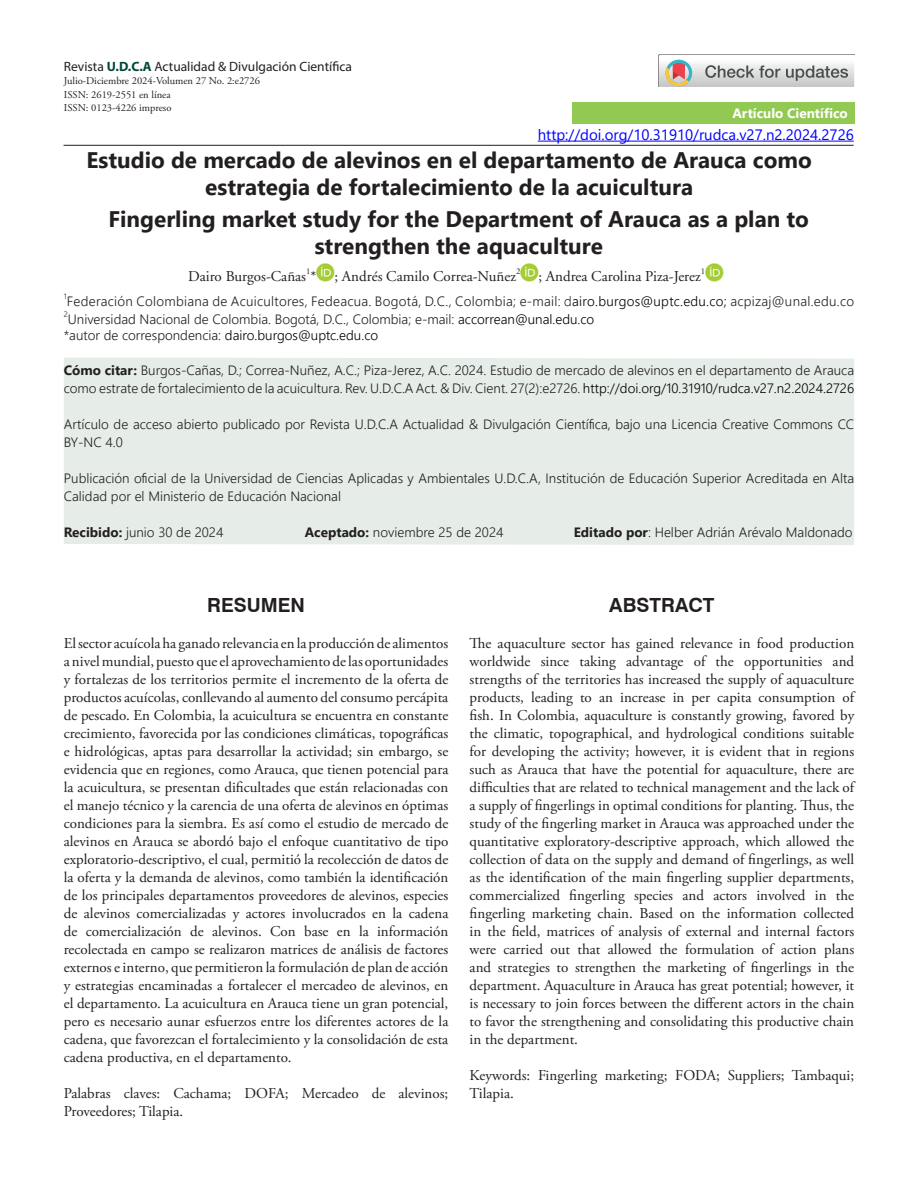
<style>
.page{position:relative;width:918px;height:1188px;background:#fff}
.page>*{position:absolute;margin:0;border:0;box-sizing:border-box;transform-origin:0 0}
.Título{font:700 22.5px/27px "Segoe UI";color:#231f20;text-align:center}
.Títulos_RC_-_WIN{font:700 19.5px "Swiss 721 BT";color:#231f20}
.Texto_RC{font:15px/18px "Adobe Garamond Pro";color:#231f20;text-align:justify}
.t1{font:15px "Adobe Garamond";color:#231f20}
.t2{font:15px "Segoe UI";color:#00f}
.How_to_Cite_-_final{font:300 13.5px/18px "Segoe UI";color:#231f20}
.How_to_Cite_-_final-2{font:300 13.5px "Segoe UI";letter-spacing:.02em;color:#231f20}
.t3{font:13.5px "Myriad Pro";color:#231f20}
.TITULO{font:700 13.5px "Segoe UI";color:#fff}
.t4{font:10.5px "Adobe Garamond Pro";color:#231f20}
.t5{font:8.7px "Adobe Garamond";color:#231f20}
.How_to_Cite_-_final-3{font:300 7.8px "Segoe UI";color:#231f20}
.s1{font-weight:700;color:#004839}
.s2{color:#000}
.s3{font-weight:700}
</style>
<div class="page">
<div style="left:64px;top:358px;width:790px;height:187px;background:#e6ede9"></div>
<hr style="left:538px;top:141px;width:316px;height:1px;background:#00f">
<div style="left:572px;top:102px;width:282px;height:22px;background:#92c953"></div>
<hr style="left:64px;top:145px;width:790px;height:1px;background:#231f20">
<svg style="left:658px;top:54px;width:196px;height:33px"></svg>
<img style="left:316px;top:263px;width:18px;height:18px">
<img style="left:520px;top:263px;width:18px;height:18px">
<img style="left:705px;top:263px;width:18px;height:18px">
<p class="t3" style="left:64px;top:58px;width:290px">Revista <span class="s1">U.D.C.A</span> Actualidad &amp; Divulgación Científica</p>
<p class="t4" style="left:64px;top:74px;width:198px">Julio-Diciembre 2024-Volumen 27 No. 2:e2726</p>
<p class="t4" style="left:64px;top:88px;width:108px">ISSN: 2619-2551 en línea</p>
<p class="t4" style="left:64px;top:101px;width:109px">ISSN: 0123-4226 impreso</p>
<p class="TITULO" style="left:732px;top:101px;width:117px">Artículo Científico</p>
<p class="Título" style="left:87px;top:145px;width:727px">Estudio de mercado de alevinos en el departamento de Arauca como estrategia de fortalecimiento de la acuicultura</p>
<p class="Título" style="left:109px;top:204px;width:702px">Fingerling market study for the Department of Arauca as a plan to strengthen the aquaculture</p>
<p class="How_to_Cite_-_final-3" style="left:64px;top:289px;width:4px">1</p>
<p class="How_to_Cite_-_final-2" style="left:67px;top:288px;width:789px">Federación Colombiana de Acuicultores, Fedeacua. Bogotá, D.C., Colombia; e-mail: <span class="s2">d</span><span class="s2">airo.burgos@uptc.edu.co;</span> acpizaj@unal.edu.co</p>
<p class="How_to_Cite_-_final-3" style="left:64px;top:307px;width:6px">2</p>
<p class="How_to_Cite_-_final" style="left:68px;top:309px;width:528px">Universidad Nacional de Colombia. Bogotá, D.C., Colombia; e-mail: <span class="s2">accorrean@unal.edu.co</span></p>
<p class="How_to_Cite_-_final" style="left:64px;top:325px;width:316px">*autor de correspondencia: <span class="s2">dairo.burgos@uptc.edu.co</span></p>
<p class="How_to_Cite_-_final" style="left:64px;top:360px;width:792px"><span class="s3">Cómo citar:</span> Burgos-Cañas, D.; Correa-Nuñez, A.C.; Piza-Jerez, A.C. 2024. Estudio de mercado de alevinos en el departamento de Arauca como estrate de fortalecimiento de la acuicultura. Rev. U.D.C.A Act. &amp; Div. Cient. 27(2):e2726. <span class="s2">http://doi.org/10.31910/rudca.v27.n2.2024.2726</span></p>
<p class="How_to_Cite_-_final" style="left:64px;top:414px;width:792px">Artículo de acceso abierto publicado por Revista U.D.C.A Actualidad &amp; Divulgación Científica, bajo una Licencia Creative Commons CC<br>BY-NC 4.0</p>
<p class="How_to_Cite_-_final" style="left:64px;top:468px;width:792px">Publicación oficial de la Universidad de Ciencias Aplicadas y Ambientales U.D.C.A, Institución de Educación Superior Acreditada en Alta<br>Calidad por el Ministerio de Educación Nacional</p>
<p class="How_to_Cite_-_final" style="left:64px;top:522px;width:161px"><span class="s3">Recibido:</span> junio 30 de 2024</p>
<p class="How_to_Cite_-_final" style="left:305px;top:522px;width:200px"><span class="s3">Aceptado:</span> noviembre 25 de 2024</p>
<p class="How_to_Cite_-_final" style="left:574px;top:522px;width:280px"><span class="s3">Editado por</span>: Helber Adrián Arévalo Maldonado</p>
<p class="t2" style="left:538px;top:120px;width:318px">http://doi.org/10.31910/rudca.v27.n2.2024.2726</p>
<p class="t5" style="left:306px;top:266px;width:6px">1</p>
<p class="t5" style="left:516px;top:266px;width:6px">2</p>
<p class="t1" style="left:538px;top:268px;width:164px">; Andrea Carolina Piza-Jerez</p>
<p class="t5" style="left:701px;top:266px;width:6px">1</p>
<p class="t1" style="left:188px;top:268px;width:329px">Dairo Burgos-Cañas * ; Andrés Camilo Correa-Nuñez</p>
<p class="Títulos_RC_-_WIN" style="left:207px;top:593px;width:99px">RESUMEN</p>
<p class="Texto_RC" style="left:64px;top:635px;width:386px">El sector acuícola ha ganado relevancia en la producción de alimentos a nivel mundial, puesto que el aprovechamiento de las oportunidades y fortalezas de los territorios permite el incremento de la oferta de productos acuícolas, conllevando al aumento del consumo percápita de pescado. En Colombia, la acuicultura se encuentra en constante crecimiento, favorecida por las condiciones climáticas, topográficas e hidrológicas, aptas para desarrollar la actividad; sin embargo, se evidencia que en regiones, como Arauca, que tienen potencial para la acuicultura, se presentan dificultades que están relacionadas con el manejo técnico y la carencia de una oferta de alevinos en óptimas condiciones para la siembra. Es así como el estudio de mercado de alevinos en Arauca se abordó bajo el enfoque cuantitativo de tipo exploratorio-descriptivo, el cual, permitió la recolección de datos de la oferta y la demanda de alevinos, como también la identificación de los principales departamentos proveedores de alevinos, especies de alevinos comercializadas y actores involucrados en la cadena de comercialización de alevinos. Con base en la información recolectada en campo se realizaron matrices de análisis de factores externos e interno, que permitieron la formulación de plan de acción y estrategias encaminadas a fortalecer el mercadeo de alevinos, en el departamento. La acuicultura en Arauca tiene un gran potencial, pero es necesario aunar esfuerzos entre los diferentes actores de la cadena, que favorezcan el fortalecimiento y la consolidación de esta cadena productiva, en el departamento.</p>
<p class="Texto_RC" style="left:64px;top:1085px;width:386px">Palabras claves: Cachama; DOFA; Mercadeo de alevinos;<br>Proveedores; Tilapia.</p>
<p class="Títulos_RC_-_WIN" style="left:609px;top:593px;width:107px">ABSTRACT</p>
<p class="Texto_RC" style="left:470px;top:635px;width:386px">The aquaculture sector has gained relevance in food production worldwide since taking advantage of the opportunities and strengths of the territories has increased the supply of aquaculture products, leading to an increase in per capita consumption of fish. In Colombia, aquaculture is constantly growing, favored by the climatic, topographical, and hydrological conditions suitable for developing the activity; however, it is evident that in regions such as Arauca that have the potential for aquaculture, there are difficulties that are related to technical management and the lack of a supply of fingerlings in optimal conditions for planting. Thus, the study of the fingerling market in Arauca was approached under the quantitative exploratory-descriptive approach, which allowed the collection of data on the supply and demand of fingerlings, as well as the identification of the main fingerling supplier departments, commercialized fingerling species and actors involved in the fingerling marketing chain. Based on the information collected in the field, matrices of analysis of external and internal factors were carried out that allowed the formulation of action plans and strategies to strengthen the marketing of fingerlings in the department. Aquaculture in Arauca has great potential; however, it is necessary to join forces between the different actors in the chain to favor the strengthening and consolidating this productive chain in the department.</p>
<p class="Texto_RC" style="left:470px;top:1067px;width:386px">Keywords: Fingerling marketing; FODA; Suppliers; Tambaqui;<br>Tilapia.</p>
</div>
